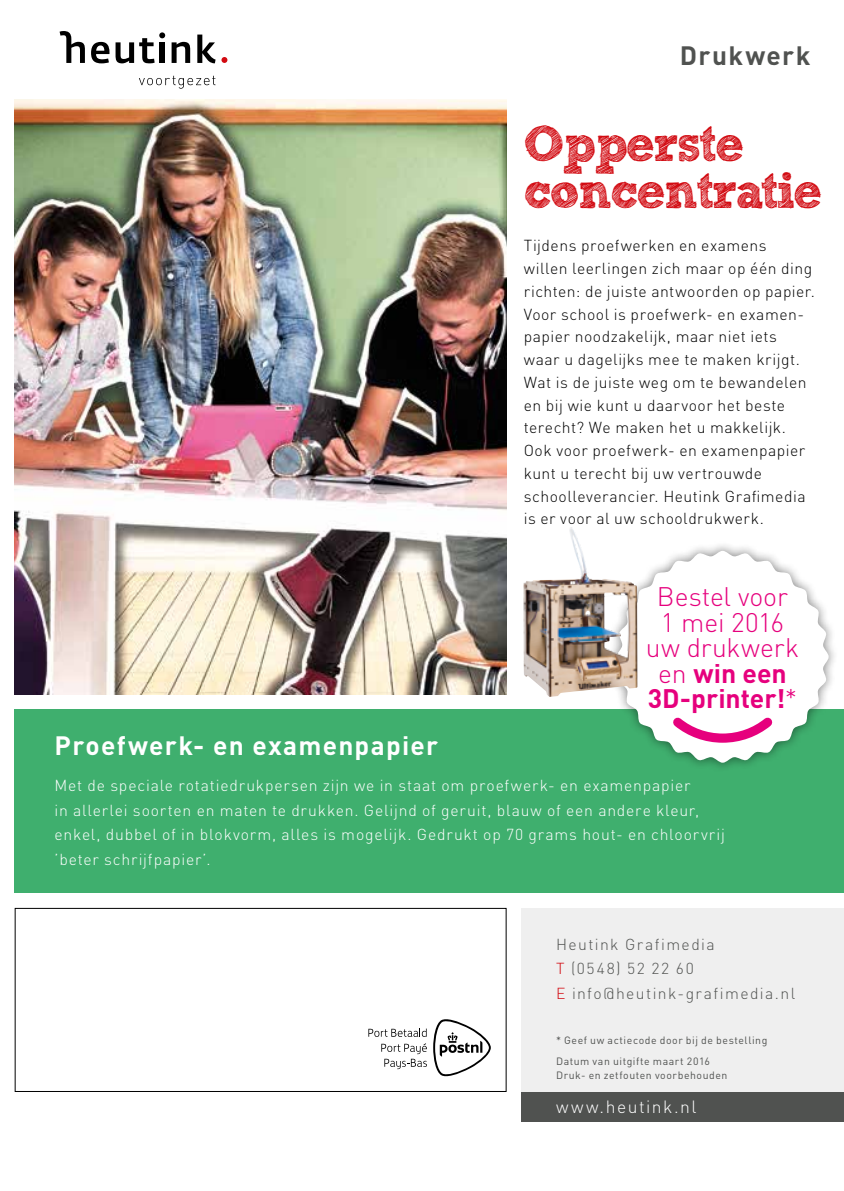
<style>
.page{position:relative;width:844px;height:1191px;background:#fff}
.page>*{position:absolute;margin:0;border:0;box-sizing:border-box;transform-origin:0 0}
.t1{font:700 50.75px/47.2px "freeversion Sketch Block";letter-spacing:-.04em;color:#d20a11}
.t2{font:300 26.43px/25.6px "DIN Pro";color:#e6007d;text-align:center}
.t3{font:700 26.25px "DIN Pro";letter-spacing:.045em;color:#fff}
.t4{font:700 26.25px "DIN Pro";letter-spacing:.05em;color:#505250}
.t5{font:300 17.5px "DIN Pro";letter-spacing:.085em;color:#fff}
.t6{font:300 15.75px/22.8px "DIN Pro";letter-spacing:.03em;color:#000}
.t7{font:300 15.75px/24.5px "DIN Pro";letter-spacing:.05em;color:#fff}
.t8{font:300 15.75px/24.5px "DIN Pro";letter-spacing:.09em;color:#505250}
.t9{font:10.5px/21px "DIN Pro";letter-spacing:.05em;color:#505250}
.s1{font-weight:700}
.s2{color:#d20a11}
</style>
<div class="page">
<div style="left:15px;top:709px;width:828px;height:184px;background:#3faf6e"></div>
<div style="left:15px;top:908px;width:491px;height:183px;border:1px solid #000"></div>
<div style="left:521px;top:908px;width:322px;height:183px;background:#efefef"></div>
<div style="left:521px;top:1091px;width:322px;height:30px;background:#505250"></div>
<svg style="left:139px;top:76px;width:76px;height:13px"></svg>
<svg style="left:91px;top:42px;width:18px;height:21px"></svg>
<svg style="left:171px;top:42px;width:19px;height:21px"></svg>
<svg style="left:197px;top:35px;width:18px;height:28px"></svg>
<svg style="left:115px;top:32px;width:50px;height:31px"></svg>
<svg style="left:60px;top:31px;width:25px;height:32px"></svg>
<svg style="left:221px;top:57px;width:6px;height:6px"></svg>
<svg style="left:433px;top:1019px;width:57px;height:58px"></svg>
<svg style="left:368px;top:1028px;width:58px;height:9px"></svg>
<svg style="left:381px;top:1043px;width:46px;height:26px"></svg>
<img style="left:15px;top:99px;width:491px;height:595px">
<div style="left:606px;top:541px;width:232px;height:232px;background:#000;opacity:.5"></div>
<svg style="left:616px;top:551px;width:212px;height:211px"></svg>
<svg style="left:664px;top:709px;width:116px;height:38px;background:#f6c5e0"></svg>
<img style="left:523px;top:573px;width:114px;height:124px">
<img style="left:569px;top:527px;width:18px;height:46px">
<h3 class="t4" style="left:679px;top:37px;width:132px">Drukwerk</h3>
<h1 class="t1" style="left:523px;top:126px;width:300px">Opperste concentratie</h1>
<p class="t6" style="left:523px;top:234px;width:292px">Tijdens proefwerken en examens<br>willen leerlingen zich maar op één ding richten: de juiste antwoorden op papier.<br>Voor school is proefwerk- en examen&shy;papier noodzakelijk, maar niet iets waar u dagelijks mee te maken krijgt.<br>Wat is de juiste weg om te bewandelen en bij wie kunt u daarvoor het beste terecht? We maken het u makkelijk.<br>Ook voor proefwerk- en examenpapier kunt u terecht bij uw vertrouwde schoolleverancier. Heutink Grafimedia is er voor al uw schooldrukwerk.</p>
<h3 class="t3" style="left:55px;top:727px;width:385px">Proefwerk- en examenpapier</h3>
<h2 class="t2" style="left:645px;top:582px;width:155px">Bestel voor<br>1 mei 2016 uw drukwerk en <span class="s1">win een<br>3D-printer!</span>*</h2>
<p class="t7" style="left:55px;top:772px;width:671px">Met de speciale rotatiedrukpersen zijn we in staat om proefwerk- en examenpapier<br>in allerlei soorten en maten te drukken. Gelijnd of geruit, blauw of een andere kleur, enkel, dubbel of in blokvorm, alles is mogelijk. Gedrukt op 70 grams hout- en chloorvrij ’beter schrijfpapier’.</p>
<p class="t8" style="left:556px;top:931px;width:241px">Heutink Grafimedia<br><span class="s2">T</span> (0548) 52 22 60<br><span class="s2">E</span> info@heutink-grafimedia.nl</p>
<p class="t9" style="left:556px;top:1029px;width:213px">* Geef uw actiecode door bij de bestelling<br>Datum van uitgifte maart 2016</p>
<p class="t9" style="left:556px;top:1064px;width:173px">Druk- en zetfouten voorbehouden</p>
<p class="t5" style="left:556px;top:1094px;width:142px">www.heutink.nl</p>
</div>
